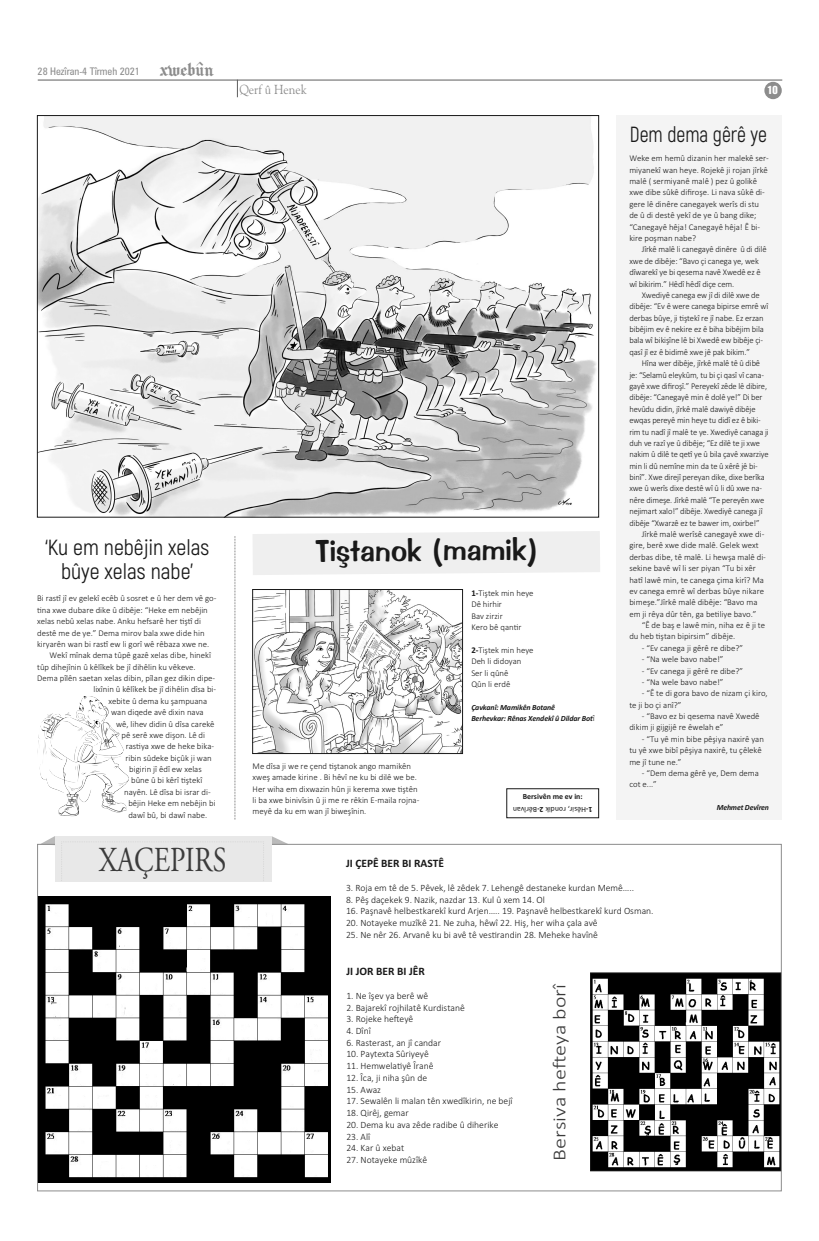
<style>
.page{position:relative;width:819px;height:1241px;background:#fff}
.page>*{position:absolute;margin:0;border:0;box-sizing:border-box;transform-origin:0 0}
.t1{font:35px "Adobe Garamond Pro";color:#3b3b3b;scale:.8 1}
.t2{font:30.62px "Impress BT";letter-spacing:-.01em;color:#191919}
.t3{font:21.88px/23.6px "Akrobat";color:#191919;text-align:center}
.t4{font:21.88px "Akrobat";color:#191919;scale:.9 1}
.t5{font:300 18.38px "Calibri";color:#3b3b3b;scale:1.2 1}
.t6{font:17.5px "Chomsky";letter-spacing:-.03em;color:#8c8c8c}
.t7{font:13.12px "Goudy Old Style BT";color:#8c8c8c;scale:.93 1}
.t8{font:700 11.38px "Calibri";color:#191919}
.t9{font:extra-condensed 11.38px "Helvetica";color:#fff}
.t10{font:condensed 10.5px "Zurich BT";color:#8c8c8c}
.t11{font:300 9.62px "Calibri";color:#191919}
.t12{font:300 8.75px/11.4px "Calibri";color:#191919}
.t13{font:italic 700 7.88px "Calibri";letter-spacing:-.015em;color:#191919}
.t14{font:7.88px "Calibri";color:#191919}
.t15{font:700 7.88px "Calibri";color:#191919}
.s1{font-weight:700}
.s2{font-weight:300;font-style:normal;font-size:8.75px}
</style>
<div class="page">
<img style="left:39px;top:117px;width:557px;height:398px">
<svg style="left:40px;top:836px;width:248px;height:45px;background:#e9e9e9"></svg>
<img style="left:37px;top:896px;width:293px;height:286px">
<img style="left:592px;top:974px;width:186px;height:194px">
<div style="left:590px;top:972px;width:190px;height:198px;border:1px solid #191919"></div>
<div style="left:764px;top:82px;width:17px;height:17px;background:#8c8c8c;border-radius:50%"></div>
<div style="left:253px;top:531px;width:347px;height:44px;background:#efefef"></div>
<div style="left:506px;top:788px;width:92px;height:29px;border:1px solid #191919"></div>
<img style="left:254px;top:591px;width:206px;height:160px">
<div style="left:252px;top:589px;width:210px;height:164px;border:1px solid #191919"></div>
<svg style="left:235px;top:536px;width:1px;height:283px"></svg>
<hr style="left:38px;top:80px;width:744px;height:1px;background:#5e5e5e">
<svg style="left:237px;top:81px;width:1px;height:16px"></svg>
<div style="left:616px;top:115px;width:165px;height:704px;background:#f4f4f4"></div>
<img style="left:58px;top:773px;width:71px;height:43px">
<p class="t10" style="left:38px;top:68px;width:104px">28 Hezîran-4 Tîrmeh 2021</p>
<p class="t6" style="left:160px;top:60px;width:56px">xwebûn</p>
<p class="t3" style="left:45px;top:536px;width:166px">‘Ku em nebêjin xelas bûye xelas nabe’</p>
<p class="t12" style="left:37px;top:593px;width:181px">Bi rastî jî ev gelekî ecêb û sosret e û her dem vê go‐ tina xwe dubare dike û dibêje: “Heke em nebêjin xelas nebû xelas nabe. Anku hefsarê her tiştî di destê me de ye.” Dema mirov bala xwe dide hin kiryarên wan bi rastî ew li gorî wê rêbaza xwe ne.</p>
<p class="t12" style="left:50px;top:650px;width:163px">Wekî mînak dema tûpê gazê xelas dibe, hinekî</p>
<p class="t12" style="left:37px;top:661px;width:160px">tûp dihejînin û kêlîkek be jî dihêlin ku vêkeve.</p>
<p class="t12" style="left:37px;top:673px;width:179px">Dema pîlên saetan xelas dibin, pîlan gez dikin dipe‐</p>
<p class="t12" style="left:93px;top:684px;width:124px">lixînin û kêlîkek be jî dihêlin dîsa bi‐</p>
<p class="t12" style="left:108px;top:695px;width:100px">xebite û dema ku şampuana</p>
<p class="t12" style="left:111px;top:707px;width:94px">wan diqede avê dixin nava</p>
<p class="t12" style="left:116px;top:718px;width:100px">wê, lihev didin û dîsa carekê</p>
<p class="t12" style="left:122px;top:730px;width:85px">pê serê xwe dişon. Lê di</p>
<p class="t12" style="left:126px;top:741px;width:90px">rastiya xwe de heke bika‐</p>
<p class="t12" style="left:125px;top:752px;width:88px">ribin sûdeke biçûk ji wan</p>
<p class="t12" style="left:129px;top:764px;width:74px">bigirin jî êdî ew xelas</p>
<p class="t12" style="left:131px;top:775px;width:73px">bûne û bi kêrî tiştekî</p>
<p class="t12" style="left:124px;top:786px;width:88px">nayên. Lê dîsa bi israr di‐</p>
<p class="t12" style="left:128px;top:798px;width:89px">bêjin Heke em nebêjin bi</p>
<p class="t12" style="left:128px;top:809px;width:80px">dawî bû, bi dawî nabe.</p>
<p class="t1" style="left:99px;top:838px;width:161px">XAÇEPIRS</p>
<p class="t7" style="left:239px;top:85px;width:74px">Qerf û Henek</p>
<p class="t2" style="left:315px;top:539px;width:224px">Tiştanok (mamik)</p>
<p class="t12" style="left:471px;top:588px;width:64px"><span class="s1">1‐</span>Tiştek min heye</p>
<p class="t12" style="left:471px;top:599px;width:32px">Dê hirhir</p>
<p class="t12" style="left:471px;top:611px;width:33px">Bav zirzir</p>
<p class="t12" style="left:471px;top:622px;width:52px">Kero bê qantir</p>
<p class="t12" style="left:471px;top:645px;width:64px"><span class="s1">2‐</span>Tiştek min heye</p>
<p class="t12" style="left:471px;top:656px;width:52px">Deh li didoyan</p>
<p class="t12" style="left:471px;top:667px;width:39px">Ser li qûnê</p>
<p class="t12" style="left:471px;top:679px;width:40px">Qûn li erdê</p>
<p class="t13" style="left:471px;top:702px;width:85px">Çavkanî: Mamikên Botanê</p>
<p class="t13" style="left:471px;top:713px;width:125px">Berhevkar: Rênas Xendekî û Dildar Bot<span class="s2">î</span></p>
<p class="t12" style="left:252px;top:761px;width:168px">Me dîsa ji we re çend tiştanok ango mamikên xweş amade kirine . Bi hêvî ne ku bi dilê we be.<br>Her wiha em dixwazin hûn ji kerema xwe tiştên li ba xwe binivîsin û ji me re rêkin E‐maila rojna‐ meyê da ku em wan jî biweşînin.</p>
<p class="t15" style="left:522px;top:791px;width:61px">Bersivên me ev in:</p>
<p class="t14" style="left:592px;top:814px;width:81px;rotate:-180deg"><span class="s1">1‐</span>Hêsir, rondik <span class="s1">2‐</span>Bêrîvan</p>
<p class="t9" style="left:767px;top:86px;width:12px">10</p>
<p class="t4" style="left:630px;top:124px;width:154px">Dem dema gêrê ye</p>
<p class="t12" style="left:629px;top:153px;width:141px">Weke em hemû dizanin her malekê ser‐ miyanekî wan heye. Rojekê ji rojan jîrkê malê ( sermiyanê malê ) pez û golikê xwe dibe sûkê difiroşe. Li nava sûkê di‐ gere lê dinêre canegayek werîs di stu de û di destê yekî de ye û bang dike; “Canegayê hêja! Canegayê hêja! Ê bi‐ kire poşman nabe?</p>
<p class="t12" style="left:629px;top:244px;width:139px;text-indent:12px">Jîrkê malê li canegayê dinêre û di dilê xwe de dibêje: “Bavo çi canega ye, wek dîwarekî ye bi qesema navê Xwedê ez ê wî bikirim.” Hêdî hêdî diçe cem.</p>
<p class="t12" style="left:629px;top:290px;width:140px;text-indent:12px">Xwediyê canega ew jî di dilê xwe de dibêje: “Ev ê were canega bipirse emrê wî derbas bûye, ji tiştekî re jî nabe. Ez erzan bibêjim ev ê nekire ez ê biha bibêjim bila bala wî bikişîne lê bi Xwedê ew bibêje çi‐ qasî jî ez ê bidimê xwe jê pak bikim.”</p>
<p class="t12" style="left:629px;top:358px;width:141px;text-indent:12px">Hîna wer dibêje, jîrkê malê tê û dibê je: “Selamû eleykûm, tu bi çi qasî vî cana‐ gayê xwe difiroşî.” Pereyekî zêde lê dibire, dibêje: “Canegayê min ê dolê ye!” Di ber hevûdu didin, jîrkê malê dawiyê dibêje ewqas pereyê min heye tu didî ez ê biki‐ rim tu nadî jî malê te ye. Xwediyê canaga ji duh ve razî ye û dibêje; “Ez dilê te ji xwe nakim û dilê te qetî ye û bila çavê xwarziye min li dû nemîne min da te û xêrê jê bi‐ binî”. Xwe direjî pereyan dike, dixe berîka xwe û werîs dixe destê wî û li dû xwe na‐ nêre dimeşe. Jîrkê malê “Te pereyên xwe nejimart xalo!” dibêje. Xwediyê canega jî dibêje “Xwarzê ez te bawer im, oxirbe!”</p>
<p class="t12" style="left:629px;top:529px;width:138px;text-indent:12px">Jîrkê malê werîsê canegayê xwe di‐ gire, berê xwe dide malê. Gelek wext derbas dibe, tê malê. Li hewşa malê di‐ sekine bavê wî li ser piyan “Tu bi xêr hatî lawê min, te canega çima kirî? Ma ev canega emrê wî derbas bûye nikare bimeşe.”Jîrkê malê dibêje: “Bavo ma em ji rêya dûr tên, ga betiliye bavo.”</p>
<p class="t12" style="left:629px;top:620px;width:137px;text-indent:12px">“Ê de baş e lawê min, niha ez ê ji te du heb tiştan bipirsim” dibêje.</p>
<p class="t12" style="left:641px;top:642px;width:103px">‐ “Ev canega ji gêrê re dibe?”</p>
<p class="t12" style="left:641px;top:654px;width:83px">‐ “Na wele bavo nabe!”</p>
<p class="t12" style="left:641px;top:665px;width:103px">‐ “Ev canega ji gêrê re dibe?”</p>
<p class="t12" style="left:641px;top:677px;width:83px">‐ “Na wele bavo nabe!”</p>
<p class="t12" style="left:629px;top:688px;width:140px;text-indent:12px">‐ “Ê te di gora bavo de nizam çi kiro, te ji bo çi anî?”</p>
<p class="t12" style="left:629px;top:711px;width:132px;text-indent:12px">‐ “Bavo ez bi qesema navê Xwedê dikim ji gijgijê re êwelah e”</p>
<p class="t12" style="left:629px;top:733px;width:136px;text-indent:12px">‐ “Tu yê min bibe pêşiya naxirê yan tu yê xwe bibî pêşiya naxirê, tu çêlekê me jî tune ne.”</p>
<p class="t12" style="left:629px;top:768px;width:131px;text-indent:12px">‐ “Dem dema gêrê ye, Dem dema cot e...”</p>
<p class="t13" style="left:716px;top:802px;width:54px">Mehmet Devîren</p>
<p class="t8" style="left:346px;top:856px;width:99px">JI ÇEPÊ BER BI RASTÊ</p>
<p class="t11" style="left:346px;top:884px;width:289px">3. Roja em tê de 5. Pêvek, lê zêdek 7. Lehengê destaneke kurdan Memê…..</p>
<p class="t11" style="left:346px;top:895px;width:200px">8. Pêş daçekek 9. Nazik, nazdar 13. Kul û xem 14. Ol</p>
<p class="t11" style="left:346px;top:907px;width:309px">16. Paşnavê helbestkarekî kurd Arjen….. 19. Paşnavê helbestkarekî kurd Osman.</p>
<p class="t11" style="left:346px;top:919px;width:253px">20. Notayeke muzîkê 21. Ne zuha, hêwî 22. Hiş, her wiha çala avê</p>
<p class="t11" style="left:346px;top:931px;width:253px">25. Ne nêr 26. Arvanê ku bi avê tê vestirandin 28. Meheke havînê</p>
<p class="t8" style="left:346px;top:964px;width:80px">JI JOR BER BI JÊR</p>
<p class="t11" style="left:346px;top:992px;width:83px">1. Ne îşev ya berê wê</p>
<p class="t11" style="left:346px;top:1003px;width:120px">2. Bajarekî rojhilatê Kurdistanê</p>
<p class="t11" style="left:346px;top:1015px;width:69px">3. Rojeke hefteyê</p>
<p class="t11" style="left:346px;top:1027px;width:26px">4. Dînî</p>
<p class="t11" style="left:346px;top:1038px;width:96px">6. Rasterast, an jî candar</p>
<p class="t11" style="left:346px;top:1050px;width:84px">10. Paytexta Sûriyeyê</p>
<p class="t11" style="left:346px;top:1062px;width:89px">11. Hemwelatiyê Îranê</p>
<p class="t11" style="left:346px;top:1074px;width:82px">12. Îca, ji niha şûn de</p>
<p class="t11" style="left:346px;top:1085px;width:36px">15. Awaz</p>
<p class="t11" style="left:346px;top:1097px;width:168px">17. Sewalên li malan tên xwedîkirin, ne bejî</p>
<p class="t11" style="left:346px;top:1109px;width:64px">18. Qirêj, gemar</p>
<p class="t11" style="left:346px;top:1121px;width:154px">20. Dema ku ava zêde radibe û diherike</p>
<p class="t11" style="left:346px;top:1132px;width:25px">23. Alî</p>
<p class="t11" style="left:346px;top:1144px;width:59px">24. Kar û xebat</p>
<p class="t11" style="left:346px;top:1156px;width:82px">27. Notayeke mûzîkê</p>
<p class="t5" style="left:553px;top:1160px;width:149px;rotate:-90deg">Bersiva hefteya borî</p>
</div>
